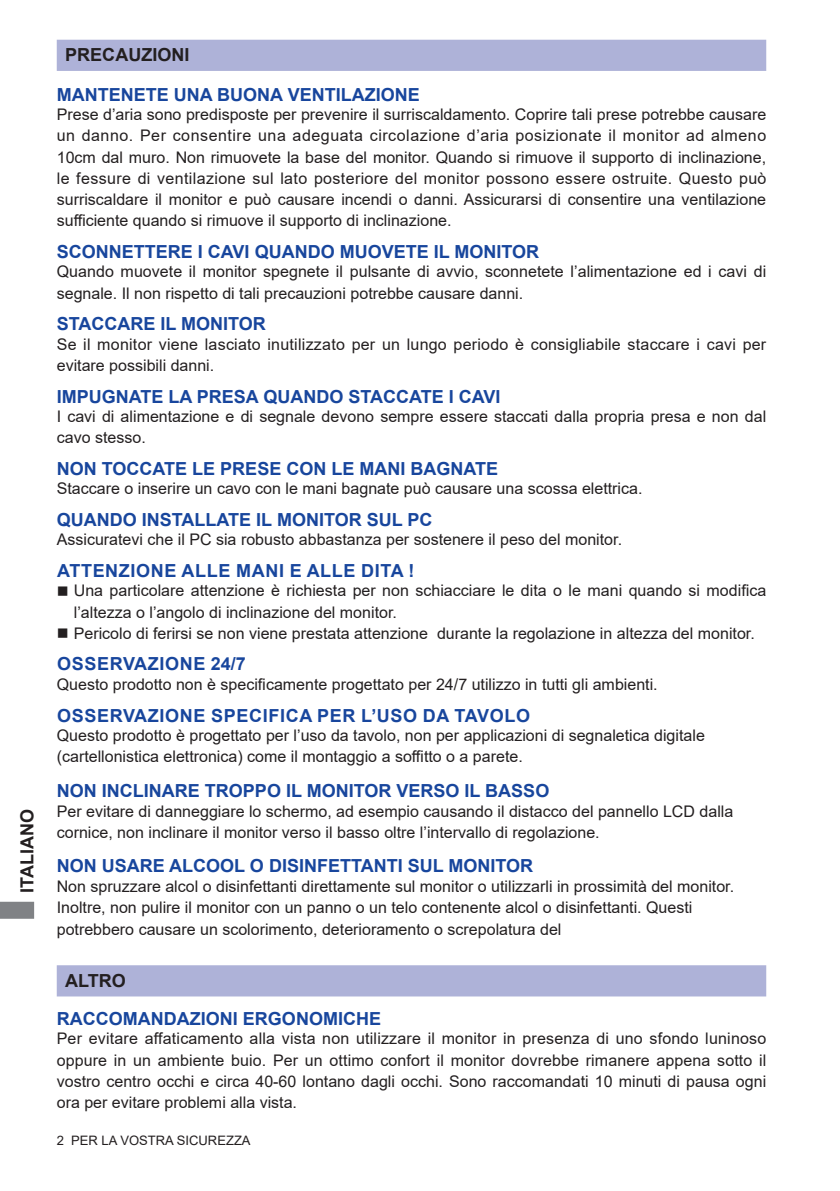
<style>
.page{position:relative;width:840px;height:1191px;background:#fff}
.page>*{position:absolute;margin:0;border:0;box-sizing:border-box;transform-origin:0 0}
.t1{font:700 18px "Arial";color:#18469d}
.t2{font:700 18px "Arial";letter-spacing:.035em;color:#18469d}
.t3{font:700 18px "Arial";color:#231f20}
.t4{font:16px/21.2px "Arial";color:#231f20}
.t5{font:13px "Arial";color:#231f20}
</style>
<div class="page">
<svg style="left:0;top:901px;width:34px;height:17px"></svg>
<div style="left:57px;top:40px;width:708px;height:31px;background:#aeb2d8"></div>
<div style="left:57px;top:965px;width:708px;height:31px;background:#aeb2d8;border:2px solid #aeb2d8"></div>
<p class="t3" style="left:14px;top:892px;width:85px;rotate:-90deg">ITALIANO</p>
<p class="t3" style="left:65px;top:42px;width:126px">PRECAUZIONI</p>
<p class="t1" style="left:57px;top:81px;width:364px">MANTENETE UNA BUONA VENTILAZIONE</p>
<p class="t4" style="left:57px;top:104px;width:710px;text-align:justify">Prese d’aria sono predisposte per prevenire il surriscaldamento. Coprire tali prese potrebbe causare un danno. Per consentire una adeguata circolazione d’aria posizionate il monitor ad almeno 10cm dal muro. Non rimuovete la base del monitor. Quando si rimuove il supporto di inclinazione, le fessure di ventilazione sul lato posteriore del monitor possono essere ostruite. Questo può surriscaldare il monitor e può causare incendi o danni. Assicurarsi di consentire una ventilazione sufficiente quando si rimuove il supporto di inclinazione.</p>
<p class="t1" style="left:57px;top:239px;width:484px">SCONNETTERE I CAVI QUANDO MUOVETE IL MONITOR</p>
<p class="t4" style="left:57px;top:261px;width:710px">Quando muovete il monitor spegnete il pulsante di avvio, sconnetete l’alimentazione ed i cavi di segnale. Il non rispetto di tali precauzioni potrebbe causare danni.</p>
<p class="t1" style="left:57px;top:311px;width:211px">STACCARE IL MONITOR</p>
<p class="t4" style="left:57px;top:333px;width:710px">Se il monitor viene lasciato inutilizzato per un lungo periodo è consigliabile staccare i cavi per evitare possibili danni.</p>
<p class="t1" style="left:57px;top:383px;width:445px">IMPUGNATE LA PRESA QUANDO STACCATE I CAVI</p>
<p class="t4" style="left:57px;top:406px;width:710px">I cavi di alimentazione e di segnale devono sempre essere staccati dalla propria presa e non dal cavo stesso.</p>
<p class="t1" style="left:57px;top:456px;width:443px">NON TOCCATE LE PRESE CON LE MANI BAGNATE</p>
<p class="t4" style="left:57px;top:478px;width:587px">Staccare o inserire un cavo con le mani bagnate può causare una scossa elettrica.</p>
<p class="t1" style="left:57px;top:507px;width:377px">QUANDO INSTALLATE IL MONITOR SUL PC</p>
<p class="t4" style="left:57px;top:529px;width:566px">Assicuratevi che il PC sia robusto abbastanza per sostenere il peso del monitor.</p>
<p class="t2" style="left:57px;top:558px;width:359px">ATTENZIONE ALLE MANI E ALLE DITA !</p>
<p class="t4" style="left:74px;top:580px;width:693px;text-indent:-17px">■ Una particolare attenzione è richiesta per non schiacciare le dita o le mani quando si modifica l’altezza o l’angolo di inclinazione del monitor.</p>
<p class="t4" style="left:57px;top:622px;width:699px">■ Pericolo di ferirsi se non viene prestata attenzione durante la regolazione in altezza del monitor.</p>
<p class="t2" style="left:57px;top:651px;width:190px">OSSERVAZIONE 24/7</p>
<p class="t4" style="left:57px;top:673px;width:602px">Questo prodotto non è specificamente progettato per 24/7 utilizzo in tutti gli ambienti.</p>
<p class="t2" style="left:57px;top:702px;width:474px">OSSERVAZIONE SPECIFICA PER L’USO DA TAVOLO</p>
<p class="t4" style="left:57px;top:724px;width:649px">Questo prodotto è progettato per l’uso da tavolo, non per applicazioni di segnaletica digitale (cartellonistica elettronica) come il montaggio a soffitto o a parete.</p>
<p class="t1" style="left:57px;top:777px;width:494px">NON INCLINARE TROPPO IL MONITOR VERSO IL BASSO</p>
<p class="t4" style="left:57px;top:800px;width:677px">Per evitare di danneggiare lo schermo, ad esempio causando il distacco del pannello LCD dalla cornice, non inclinare il monitor verso il basso oltre l’intervallo di regolazione.</p>
<p class="t1" style="left:57px;top:853px;width:478px">NON USARE ALCOOL O DISINFETTANTI SUL MONITOR</p>
<p class="t4" style="left:57px;top:875px;width:678px">Non spruzzare alcol o disinfettanti direttamente sul monitor o utilizzarli in prossimità del monitor.<br>Inoltre, non pulire il monitor con un panno o un telo contenente alcol o disinfettanti. Questi potrebbero causare un scolorimento, deterioramento o screpolatura del</p>
<p class="t3" style="left:65px;top:967px;width:62px">ALTRO</p>
<p class="t1" style="left:57px;top:1005px;width:325px">RACCOMANDAZIONI ERGONOMICHE</p>
<p class="t4" style="left:57px;top:1028px;width:710px;text-align:justify">Per evitare affaticamento alla vista non utilizzare il monitor in presenza di uno sfondo luninoso oppure in un ambiente buio. Per un ottimo confort il monitor dovrebbe rimanere appena sotto il vostro centro occhi e circa 40-60 lontano dagli occhi. Sono raccomandati 10 minuti di pausa ogni ora per evitare problemi alla vista.</p>
<p class="t5" style="left:57px;top:1131px;width:195px">2 PER LA VOSTRA SICUREZZA</p>
</div>
